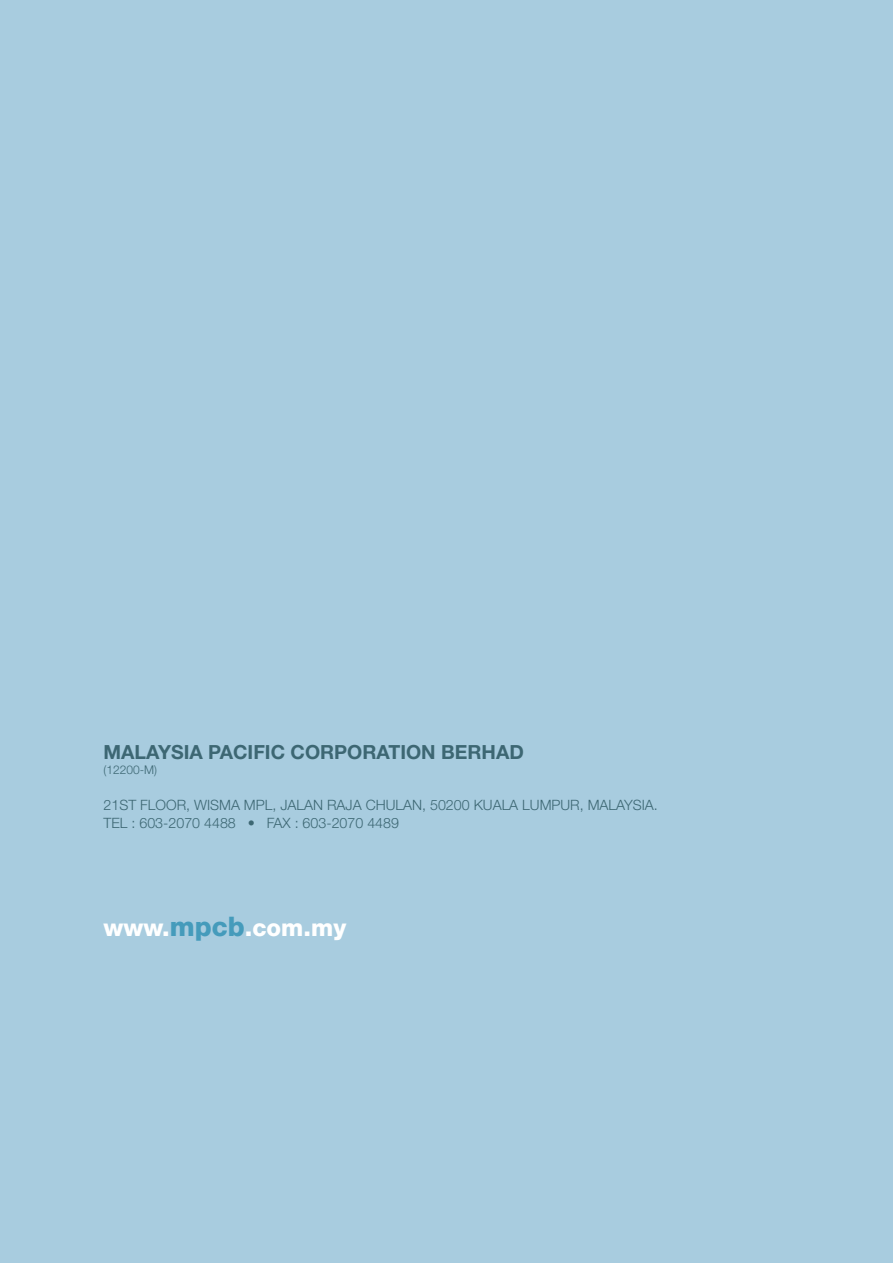
<style>
.page{position:relative;width:893px;height:1263px;background:#a8ccdf}
.page>*{position:absolute;margin:0;border:0;box-sizing:border-box;transform-origin:0 0}
.t1{font:800 24px "Helvetica Neue";color:#fff}
.t2{font:700 19.5px "Helvetica Neue";color:#3d6773}
.t3{font:300 14.25px/18px "Helvetica Neue";color:#3d6773}
.t4{font:300 12px "Helvetica Neue";color:#3d6773}
.s1{font-size:27px;color:#459bbb}
</style>
<div class="page">
<h2 class="t2" style="left:104px;top:740px;width:422px">MALAYSIA PACIFIC CORPORATION BERHAD</h2>
<p class="t4" style="left:104px;top:762px;width:55px">(12200-M)</p>
<p class="t3" style="left:104px;top:795px;width:556px">21ST FLOOR, WISMA MPL, JALAN RAJA CHULAN, 50200 KUALA LUMPUR, MALAYSIA.<br>TEL : 603-2070 4488 • FAX : 603-2070 4489</p>
<h1 class="t1" style="left:104px;top:913px;width:244px">www.<span class="s1">mpcb</span>.com.my</h1>
</div>
